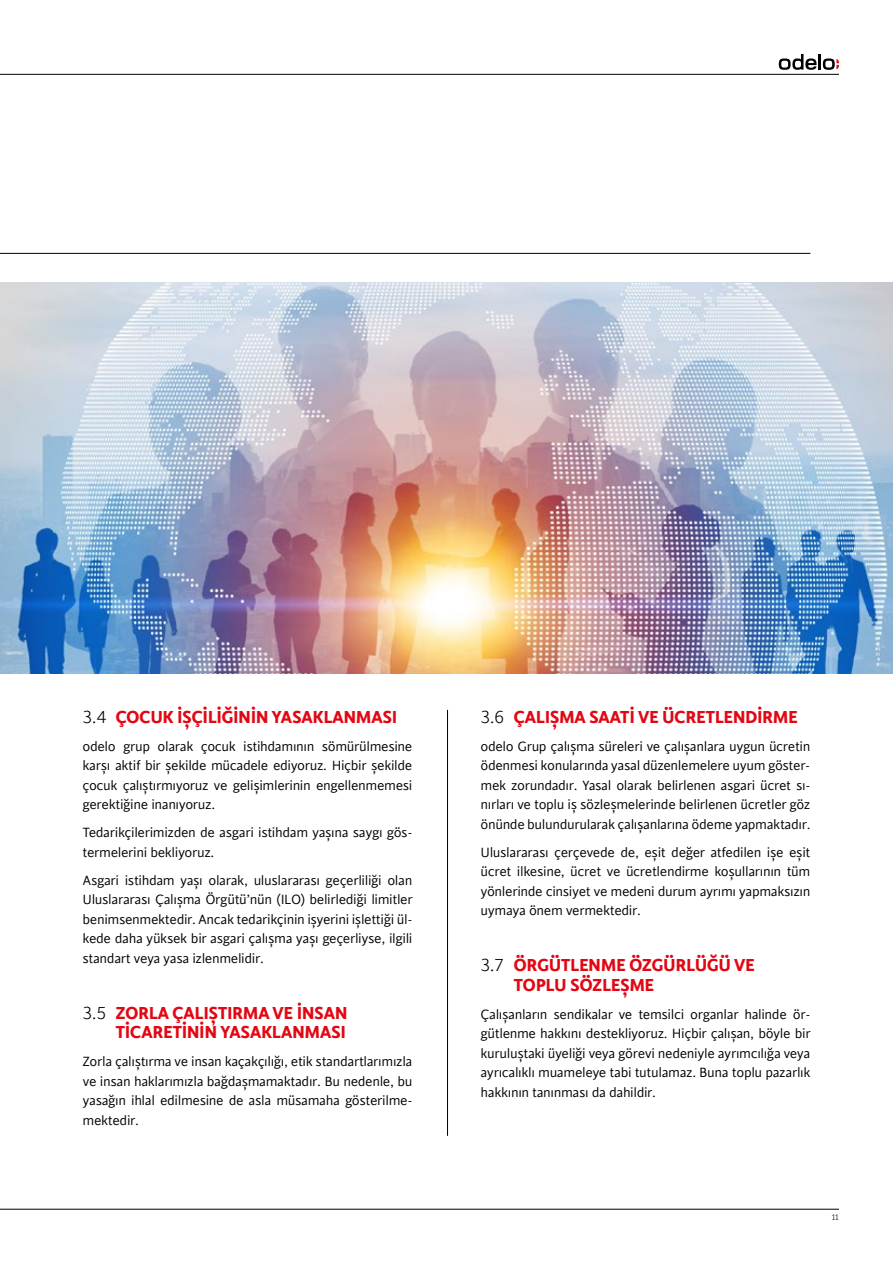
<style>
.page{position:relative;width:893px;height:1263px;background:#fff}
.page>*{position:absolute;margin:0;border:0;box-sizing:border-box;transform-origin:0 0}
.t1{font:700 19.5px/19.5px "Cinta";letter-spacing:-.025em;color:#e30613;text-align:right}
.t2{font:15px/19.5px "Cinta";letter-spacing:-.025em;color:#000;text-align:justify}
.t3{font:300 9px "Cinta";color:#000}
.s1{font-weight:300;color:#000}
</style>
<div class="page">
<svg style="left:779px;top:54px;width:60px;height:16px"></svg>
<hr style="left:0;top:1209px;width:839px;height:1px;background:#000">
<hr style="left:0;top:74px;width:839px;height:1px;background:#000">
<hr style="left:0;top:253px;width:810px;height:1px;background:#000">
<hr style="left:447px;top:710px;width:1px;height:426px;background:#000">
<img style="left:0;top:282px;width:893px;height:391px">
<h1 class="t1" style="left:83px;top:707px;width:316px"><span class="s1">3.4</span> ÇOCUK İŞÇİLİĞİNİN YASAKLANMASI</h1>
<p class="t2" style="left:83px;top:737px;width:331px">odelo grup olarak çocuk istihdamının sömürülmesine karşı aktif bir şekilde mücadele ediyoruz. Hiçbir şekilde çocuk çalıştırmıyoruz ve gelişimlerinin engellenmemesi gerektiğine inanıyoruz.</p>
<p class="t2" style="left:83px;top:823px;width:331px">Tedarikçilerimizden de asgari istihdam yaşına saygı gös&shy;termelerini bekliyoruz.</p>
<p class="t2" style="left:83px;top:871px;width:332px">Asgari istihdam yaşı olarak, uluslararası geçerliliği olan Uluslararası Çalışma Örgütü’nün (ILO) belirlediği limitler benimsenmektedir. Ancak tedarikçinin işyerini işlettiği ül&shy;kede daha yüksek bir asgari çalışma yaşı geçerliyse, ilgili standart veya yasa izlenmelidir.</p>
<h1 class="t1" style="left:83px;top:1003px;width:267px"><span class="s1">3.5</span> ZORLA ÇALIŞTIRMA VE İNSAN<br>TİCARETİNİN YASAKLANMASI</h1>
<p class="t2" style="left:83px;top:1052px;width:331px">Zorla çalıştırma ve insan kaçakçılığı, etik standartlarımızla ve insan haklarımızla bağdaşmamaktadır. Bu nedenle, bu yasağın ihlal edilmesine de asla müsamaha gösterilme&shy;mektedir.</p>
<h1 class="t1" style="left:480px;top:707px;width:319px"><span class="s1">3.6</span> ÇALIŞMA SAATİ VE ÜCRETLENDİRME</h1>
<p class="t2" style="left:480px;top:737px;width:331px">odelo Grup çalışma süreleri ve çalışanlara uygun ücretin ödenmesi konularında yasal düzenlemelere uyum göster&shy;mek zorundadır. Yasal olarak belirlenen asgari ücret sı&shy;nırları ve toplu iş sözleşmelerinde belirlenen ücretler göz önünde bulundurularak çalışanlarına ödeme yapmaktadır.</p>
<p class="t2" style="left:480px;top:843px;width:331px">Uluslararası çerçevede de, eşit değer atfedilen işe eşit ücret ilkesine, ücret ve ücretlendirme koşullarının tüm yönlerinde cinsiyet ve medeni durum ayrımı yapmaksızın uymaya önem vermektedir.</p>
<h1 class="t1" style="left:513px;top:956px;width:243px;text-align:left;text-indent:-33px"><span class="s1">3.7</span> ÖRGÜTLENME ÖZGÜRLÜĞÜ VE<br>TOPLU SÖZLEŞME</h1>
<p class="t2" style="left:480px;top:1005px;width:332px">Çalışanların sendikalar ve temsilci organlar halinde ör&shy;gütlenme hakkını destekliyoruz. Hiçbir çalışan, böyle bir kuruluştaki üyeliği veya görevi nedeniyle ayrımcılığa veya ayrıcalıklı muameleye tabi tutulamaz. Buna toplu pazarlık hakkının tanınması da dahildir.</p>
<p class="t3" style="left:832px;top:1212px;width:8px">11</p>
</div>
